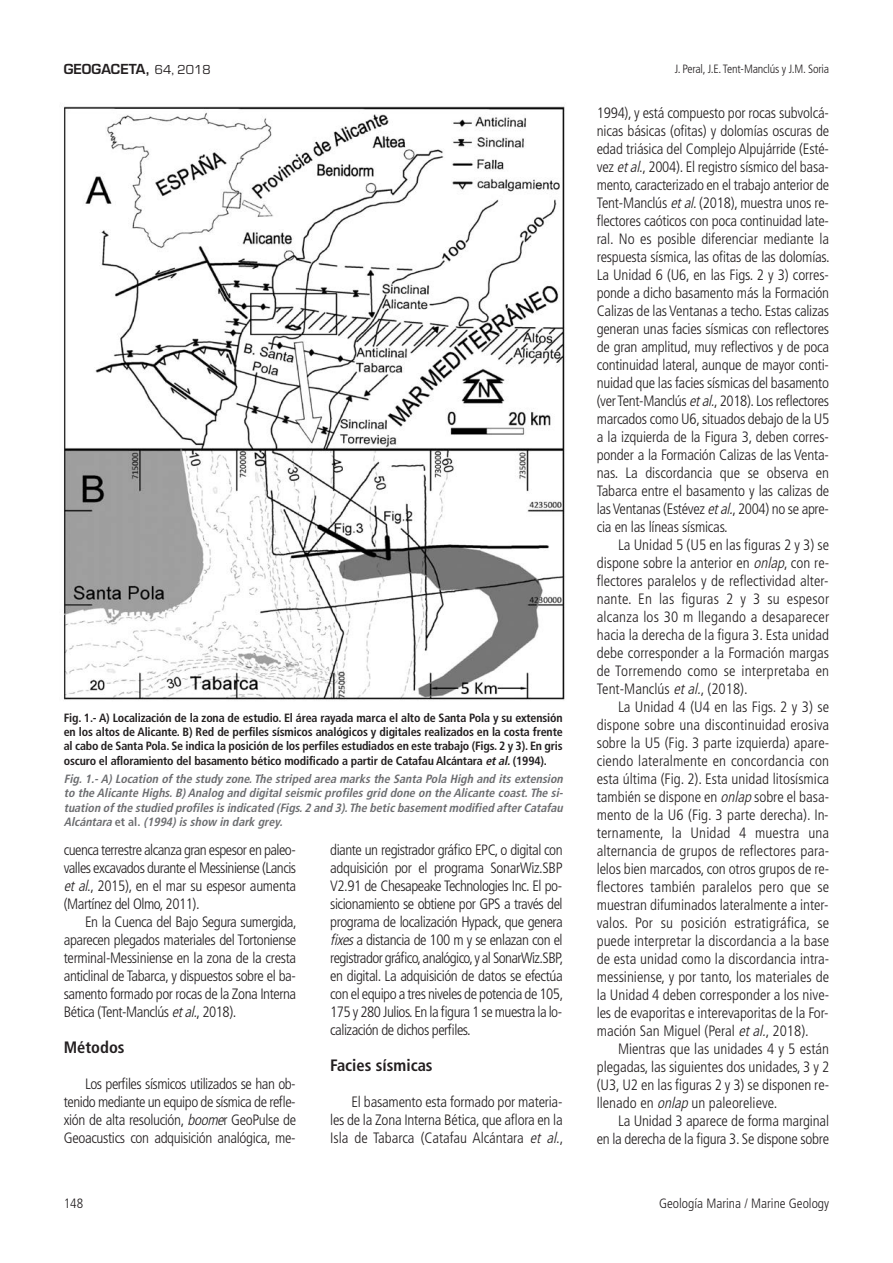
<style>
.page{position:relative;width:893px;height:1263px;background:#fff}
.page>*{position:absolute;margin:0;border:0;box-sizing:border-box;transform-origin:0 0}
.t1{font:700 condensed 16.5px "Frutiger LT Std";color:#231f20}
.t2{font:300 condensed 15px/18px "Frutiger LT Std";letter-spacing:-.02em;color:#231f20;text-align:justify}
.t3{font:300 condensed 13.5px "Frutiger LT Std";color:#231f20}
.t4{font:600 13.5px "Eurostile LT Std";color:#231f20}
.t5{font:700 condensed 12px/14.2px "Frutiger";letter-spacing:-.015em;color:#231f20;text-align:justify}
.t6{font:italic 700 condensed 12px/14.2px "Frutiger";color:#6c6d70;text-align:justify}
.t7{font:300 condensed 12px "Frutiger LT Std";letter-spacing:-.015em;color:#231f20}
.s1{font-family:"Eurostile";font-weight:400}
.s2{font-style:italic}
.s3{font-style:normal}
</style>
<div class="page">
<img style="left:64px;top:106px;width:501px;height:594px">
<p class="t4" style="left:64px;top:64px;width:148px">GEOGACETA, <span class="s1">64, 2018</span></p>
<p class="t5" style="left:64px;top:711px;width:500px">Fig. 1.- A) Localización de la zona de estudio. El área rayada marca el alto de Santa Pola y su extensión en los altos de Alicante. B) Red de perfiles sísmicos analógicos y digitales realizados en la costa frente al cabo de Santa Pola. Se indica la posición de los perfiles estudiados en este trabajo (Figs. 2 y 3). En gris oscuro el afloramiento del basamento bético modificado a partir de Catafau Alcántara <span class="s2">etal.</span>(1994).</p>
<p class="t6" style="left:64px;top:773px;width:503px">Fig.1.-A) Location of the study zone.The striped area marks the Santa Pola High and its extension to the Alicante Highs.B)Analog and digital seismic profiles grid done on the Alicante coast.The si&shy;tuation of the studied profiles is indicated (Figs.2 and 3).The betic basementmodified afterCatafau Alcántara <span class="s3">e t a l .</span> (1994)is show in dark grey.</p>
<p class="t2" style="left:64px;top:842px;width:234px">cuenca terrestre alcanza gran espesor en paleo&shy;valles excavados durante el Messiniense (Lancis <span class="s2">et al</span>., 2015), en el mar su espesor aumenta (Martínez del Olmo, 2011).</p>
<p class="t2" style="left:64px;top:914px;width:234px;text-indent:21px">En la Cuenca del Bajo Segura sumergida, aparecen plegados materiales del Tortoniense terminal-Messiniense en la zona de la cresta anticlinal de Tabarca, y dispuestos sobre el ba&shy;samento formado por rocas de la Zona Interna Bética (Tent-Manclús <span class="s2">etal.</span>, 2018).</p>
<p class="t1" style="left:64px;top:1040px;width:62px">Métodos</p>
<p class="t2" style="left:64px;top:1076px;width:234px;text-indent:21px">Los perfiles sísmicos utilizados se han ob&shy;tenido mediante un equipo de sísmica de refle&shy;xión de alta resolución, <span class="s2">boome</span>r GeoPulse de Geoacustics con adquisición analógica, me-</p>
<p class="t2" style="left:330px;top:842px;width:235px">diante un registrador gráfico EPC, o digital con adquisición por el programa SonarWiz.SBP V2.91 de Chesapeake Technologies Inc. El po&shy;sicionamiento se obtiene por GPS a través del programa de localización Hypack, que genera <span class="s2">fixes</span>a distancia de 100 m y se enlazan con el registrador gráfico, analógico, y al SonarWiz.SBP, en digital. La adquisición de datos se efectúa con el equipo a tres niveles de potencia de 105, 175 y 280 Julios. En la figura 1 se muestra la lo&shy;calización de dichos perfiles.</p>
<p class="t1" style="left:330px;top:1058px;width:104px">Facies sísmicas</p>
<p class="t2" style="left:330px;top:1094px;width:235px;text-indent:21px">El basamento esta formado por materia&shy;les de la Zona Interna Bética, que aflora en la Isla de Tabarca (Catafau Alcántara <span class="s2">et al</span>.,</p>
<p class="t7" style="left:675px;top:64px;width:156px">J. Peral, J.E. Tent-Manclús y J.M. Soria</p>
<p class="t2" style="left:597px;top:105px;width:234px">1994), y está compuesto por rocas subvolcá&shy;nicas básicas (ofitas) y dolomías oscuras de edad triásica del Complejo Alpujárride (Esté&shy;vez <span class="s2">etal</span>., 2004). El registro sísmico del basa&shy;mento, caracterizado en el trabajo anterior de Tent-Manclús <span class="s2">etal</span>. (2018), muestra unos re&shy;flectores caóticos con poca continuidad late&shy;ral. No es posible diferenciar mediante la respuesta sísmica, las ofitas de las dolomías.<br>La Unidad 6 (U6, en las Figs. 2 y 3) corres&shy;ponde a dicho basamento más la Formación Calizas de las Ventanas a techo. Estas calizas generan unas facies sísmicas con reflectores de gran amplitud, muy reflectivos y de poca continuidad lateral, aunque de mayor conti&shy;nuidad que las facies sísmicas del basamento (ver Tent-Manclús <span class="s2">etal.</span>, 2018). Los reflectores marcados como U6, situados debajo de la U5 a la izquierda de la Figura 3, deben corres&shy;ponder a la Formación Calizas de las Venta&shy;nas. La discordancia que se observa en Tabarca entre el basamento y las calizas de las Ventanas (Estévez <span class="s2">etal.</span>, 2004) no se apre&shy;cia en las líneas sísmicas.</p>
<p class="t2" style="left:597px;top:537px;width:234px;text-indent:21px">La Unidad 5 (U5 en las figuras 2 y 3) se dispone sobre la anterior en <span class="s2">onlap</span>, con re&shy;flectores paralelos y de reflectividad alter&shy;nante. En las figuras 2 y 3 su espesor alcanza los 30 m llegando a desaparecer hacia la derecha de la figura 3. Esta unidad debe corresponder a la Formación margas de Torremendo como se interpretaba en Tent-Manclús <span class="s2">etal.</span>, (2018).</p>
<p class="t2" style="left:597px;top:699px;width:234px;text-indent:21px">La Unidad 4 (U4 en las Figs. 2 y 3) se dispone sobre una discontinuidad erosiva sobre la U5 (Fig. 3 parte izquierda) apare&shy;ciendo lateralmente en concordancia con esta última (Fig. 2). Esta unidad litosísmica también se dispone en <span class="s2">onlap</span>sobre el basa&shy;mento de la U6 (Fig. 3 parte derecha). In&shy;ternamente, la Unidad 4 muestra una alternancia de grupos de reflectores para&shy;lelos bien marcados, con otros grupos de re&shy;flectores también paralelos pero que se muestran difuminados lateralmente a inter&shy;valos. Por su posición estratigráfica, se puede interpretar la discordancia a la base de esta unidad como la discordancia intra&shy;messiniense, y por tanto, los materiales de la Unidad 4 deben corresponder a los nive&shy;les de evaporitas e interevaporitas de la For&shy;mación San Miguel (Peral <span class="s2">etal.</span>, 2018).</p>
<p class="t2" style="left:597px;top:1041px;width:234px;text-indent:21px">Mientras que las unidades 4 y 5 están plegadas, las siguientes dos unidades, 3 y 2 (U3, U2 en las figuras 2 y 3) se disponen re&shy;llenado en <span class="s2">onlap</span>un paleorelieve.</p>
<p class="t2" style="left:597px;top:1113px;width:234px;text-align:right">La Unidad 3 aparece de forma marginal<br>en la derecha de la figura 3. Se dispone sobre</p>
<p class="t3" style="left:64px;top:1198px;width:21px">148</p>
<p class="t3" style="left:659px;top:1198px;width:172px">Geología Marina / Marine Geology</p>
</div>
